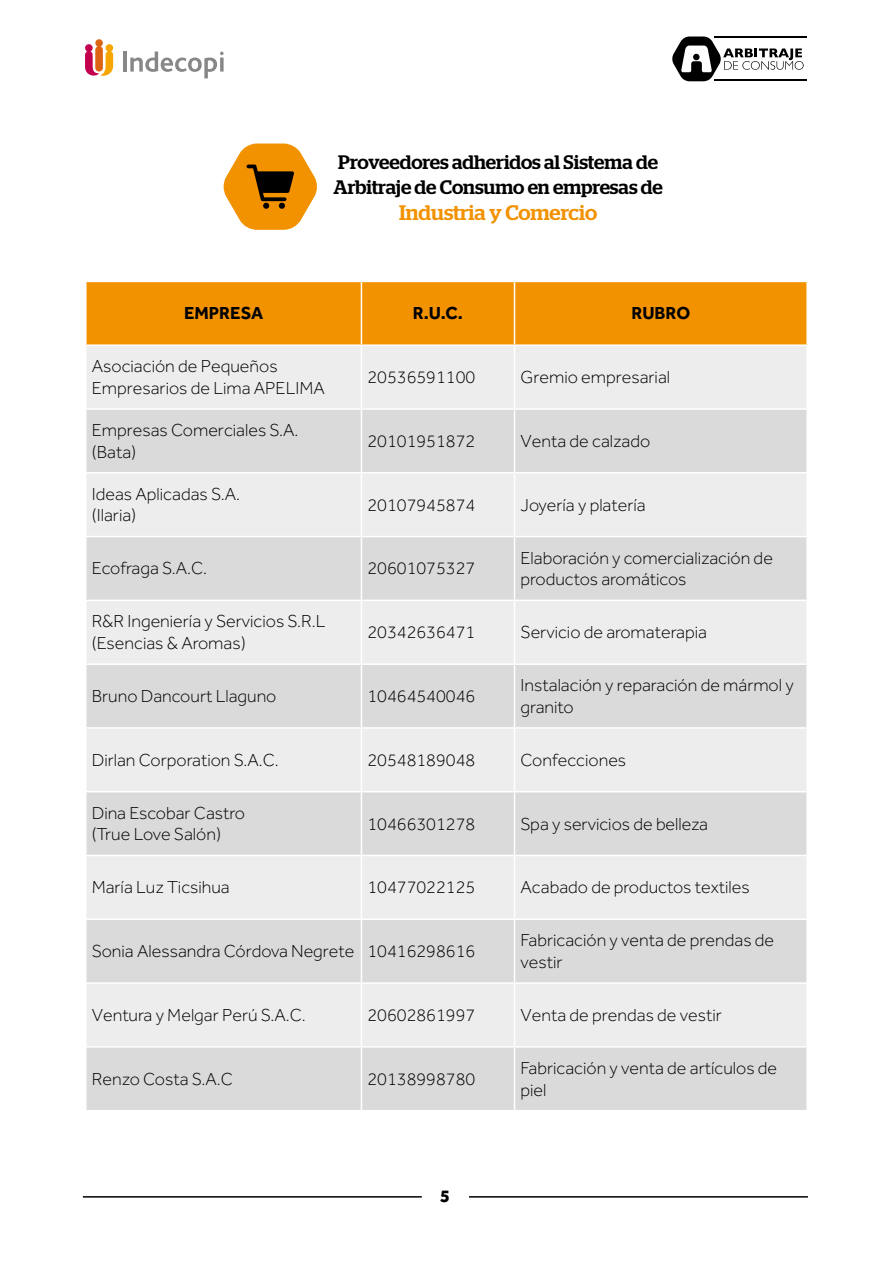
<style>
.page{position:relative;width:893px;height:1263px;background:#fff}
.page>*{position:absolute;margin:0;border:0;box-sizing:border-box;transform-origin:0 0}
.t1{font:500 21px "Stag";color:#f39200}
.t2{font:500 19.5px/25.2px "Stag";letter-spacing:-.005em;color:#000}
.Texto{font:300 18px/21.6px "Effra";color:#000}
.t3{font:700 18px "Effra";color:#000}
.t4{font:800 18px "Effra";color:#000}
</style>
<div class="page">
<hr style="left:123px;top:51px;width:4px;height:21px;background:#878787">
<svg style="left:130px;top:51px;width:94px;height:27px"></svg>
<svg style="left:220px;top:58px;width:4px;height:14px"></svg>
<svg style="left:85px;top:39px;width:28px;height:37px"></svg>
<svg style="left:672px;top:37px;width:132px;height:44px"></svg>
<hr style="left:715px;top:37px;width:92px;height:1px;background:#000">
<hr style="left:715px;top:79px;width:92px;height:2px;background:#000">
<hr style="left:83px;top:1196px;width:339px;height:1px;background:#000">
<hr style="left:469px;top:1196px;width:339px;height:1px;background:#000">
<svg style="left:223px;top:144px;width:94px;height:86px"></svg>
<div style="left:87px;top:282px;width:719px;height:62px;background:#f39200"></div>
<div style="left:87px;top:346px;width:719px;height:62px;background:#ededed"></div>
<svg style="left:87px;top:410px;width:719px;height:700px;background:#e2e2e2"></svg>
<hr style="left:361px;top:282px;width:1px;height:62px;background:#fff">
<hr style="left:514px;top:282px;width:1px;height:62px;background:#fff">
<hr style="left:514px;top:346px;width:1px;height:62px;background:#fff">
<hr style="left:514px;top:410px;width:1px;height:62px;background:#fff">
<hr style="left:514px;top:473px;width:1px;height:63px;background:#fff">
<hr style="left:514px;top:537px;width:1px;height:63px;background:#fff">
<hr style="left:514px;top:601px;width:1px;height:62px;background:#fff">
<hr style="left:514px;top:665px;width:1px;height:62px;background:#fff">
<hr style="left:514px;top:729px;width:1px;height:62px;background:#fff">
<hr style="left:514px;top:792px;width:1px;height:63px;background:#fff">
<hr style="left:514px;top:856px;width:1px;height:62px;background:#fff">
<hr style="left:514px;top:920px;width:1px;height:62px;background:#fff">
<hr style="left:514px;top:984px;width:1px;height:62px;background:#fff">
<hr style="left:514px;top:1047px;width:1px;height:63px;background:#fff">
<hr style="left:361px;top:346px;width:1px;height:62px;background:#fff">
<hr style="left:361px;top:410px;width:1px;height:62px;background:#fff">
<hr style="left:361px;top:473px;width:1px;height:63px;background:#fff">
<hr style="left:361px;top:537px;width:1px;height:63px;background:#fff">
<hr style="left:361px;top:601px;width:1px;height:62px;background:#fff">
<hr style="left:361px;top:665px;width:1px;height:62px;background:#fff">
<hr style="left:361px;top:729px;width:1px;height:62px;background:#fff">
<hr style="left:361px;top:792px;width:1px;height:63px;background:#fff">
<hr style="left:361px;top:856px;width:1px;height:62px;background:#fff">
<hr style="left:361px;top:920px;width:1px;height:62px;background:#fff">
<hr style="left:361px;top:984px;width:1px;height:62px;background:#fff">
<hr style="left:361px;top:1047px;width:1px;height:63px;background:#fff">
<hr style="left:85px;top:472px;width:276px;height:1px;background:#fff">
<hr style="left:361px;top:472px;width:153px;height:1px;background:#fff">
<hr style="left:514px;top:472px;width:294px;height:1px;background:#fff">
<hr style="left:85px;top:536px;width:276px;height:1px;background:#fff">
<hr style="left:361px;top:536px;width:153px;height:1px;background:#fff">
<hr style="left:514px;top:536px;width:294px;height:1px;background:#fff">
<hr style="left:85px;top:600px;width:276px;height:1px;background:#fff">
<hr style="left:361px;top:600px;width:153px;height:1px;background:#fff">
<hr style="left:514px;top:600px;width:294px;height:1px;background:#fff">
<hr style="left:85px;top:663px;width:276px;height:2px;background:#fff">
<hr style="left:361px;top:663px;width:153px;height:2px;background:#fff">
<hr style="left:514px;top:663px;width:294px;height:2px;background:#fff">
<hr style="left:85px;top:727px;width:276px;height:2px;background:#fff">
<hr style="left:361px;top:727px;width:153px;height:2px;background:#fff">
<hr style="left:514px;top:727px;width:294px;height:2px;background:#fff">
<hr style="left:85px;top:791px;width:276px;height:1px;background:#fff">
<hr style="left:361px;top:791px;width:153px;height:1px;background:#fff">
<hr style="left:514px;top:791px;width:294px;height:1px;background:#fff">
<hr style="left:85px;top:855px;width:276px;height:1px;background:#fff">
<hr style="left:361px;top:855px;width:153px;height:1px;background:#fff">
<hr style="left:514px;top:855px;width:294px;height:1px;background:#fff">
<hr style="left:85px;top:918px;width:276px;height:2px;background:#fff">
<hr style="left:361px;top:918px;width:153px;height:2px;background:#fff">
<hr style="left:514px;top:918px;width:294px;height:2px;background:#fff">
<hr style="left:85px;top:982px;width:276px;height:2px;background:#fff">
<hr style="left:361px;top:982px;width:153px;height:2px;background:#fff">
<hr style="left:514px;top:982px;width:294px;height:2px;background:#fff">
<hr style="left:85px;top:1046px;width:276px;height:1px;background:#fff">
<hr style="left:361px;top:1046px;width:153px;height:1px;background:#fff">
<hr style="left:514px;top:1046px;width:294px;height:1px;background:#fff">
<p class="t2" style="left:333px;top:150px;width:331px">Proveedores adheridos al Sistema de<br>Arbitraje de Consumo en empresas de</p>
<p class="t1" style="left:399px;top:200px;width:200px">Industria y Comercio</p>
<p class="t3" style="left:184px;top:302px;width:81px">EMPRESA</p>
<p class="t3" style="left:413px;top:302px;width:52px">R.U.C.</p>
<p class="t3" style="left:631px;top:302px;width:60px">RUBRO</p>
<p class="Texto" style="left:92px;top:355px;width:235px">Asociación de Pequeños<br>Empresarios de Lima APELIMA</p>
<p class="Texto" style="left:367px;top:366px;width:109px">20536591100</p>
<p class="Texto" style="left:520px;top:366px;width:151px">Gremio empresarial</p>
<p class="Texto" style="left:92px;top:419px;width:208px">Empresas Comerciales S.A.</p>
<p class="Texto" style="left:92px;top:441px;width:46px">(Bata)</p>
<p class="Texto" style="left:367px;top:430px;width:109px">20101951872</p>
<p class="Texto" style="left:520px;top:430px;width:131px">Venta de calzado</p>
<p class="Texto" style="left:92px;top:483px;width:150px">Ideas Aplicadas S.A.</p>
<p class="Texto" style="left:92px;top:505px;width:46px">(Ilaria)</p>
<p class="Texto" style="left:367px;top:494px;width:109px">20107945874</p>
<p class="Texto" style="left:520px;top:494px;width:127px">Joyería y platería</p>
<p class="Texto" style="left:92px;top:558px;width:117px">Ecofraga S.A.C.</p>
<p class="Texto" style="left:367px;top:558px;width:109px">20601075327</p>
<p class="Texto" style="left:520px;top:547px;width:254px">Elaboración y comercialización de productos aromáticos</p>
<p class="Texto" style="left:92px;top:611px;width:235px">R&amp;R Ingeniería y Servicios S.R.L</p>
<p class="Texto" style="left:92px;top:632px;width:155px">(Esencias &amp; Aromas)</p>
<p class="Texto" style="left:367px;top:621px;width:109px">20342636471</p>
<p class="Texto" style="left:520px;top:621px;width:188px">Servicio de aromaterapia</p>
<p class="Texto" style="left:92px;top:685px;width:186px">Bruno Dancourt Llaguno</p>
<p class="Texto" style="left:367px;top:685px;width:109px">10464540046</p>
<p class="Texto" style="left:520px;top:674px;width:275px">Instalación y reparación de mármol y granito</p>
<p class="Texto" style="left:92px;top:749px;width:189px">Dirlan Corporation S.A.C.</p>
<p class="Texto" style="left:367px;top:749px;width:109px">20548189048</p>
<p class="Texto" style="left:520px;top:749px;width:107px">Confecciones</p>
<p class="Texto" style="left:92px;top:802px;width:155px">Dina Escobar Castro (True Love Salón)</p>
<p class="Texto" style="left:367px;top:813px;width:109px">10466301278</p>
<p class="Texto" style="left:520px;top:813px;width:189px">Spa y servicios de belleza</p>
<p class="Texto" style="left:92px;top:876px;width:139px">María Luz Ticsihua</p>
<p class="Texto" style="left:367px;top:876px;width:109px">10477022125</p>
<p class="Texto" style="left:520px;top:876px;width:231px">Acabado de productos textiles</p>
<p class="Texto" style="left:92px;top:940px;width:264px">Sonia Alessandra Córdova Negrete</p>
<p class="Texto" style="left:367px;top:940px;width:109px">10416298616</p>
<p class="Texto" style="left:520px;top:929px;width:255px">Fabricación y venta de prendas de vestir</p>
<p class="Texto" style="left:92px;top:1004px;width:216px">Ventura y Melgar Perú S.A.C.</p>
<p class="Texto" style="left:367px;top:1004px;width:109px">20602861997</p>
<p class="Texto" style="left:520px;top:1004px;width:203px">Venta de prendas de vestir</p>
<p class="Texto" style="left:92px;top:1068px;width:143px">Renzo Costa S.A.C</p>
<p class="Texto" style="left:367px;top:1068px;width:109px">20138998780</p>
<p class="Texto" style="left:520px;top:1057px;width:258px">Fabricación y venta de artículos de piel</p>
<p class="t4" style="left:440px;top:1185px;width:11px">5</p>
</div>
